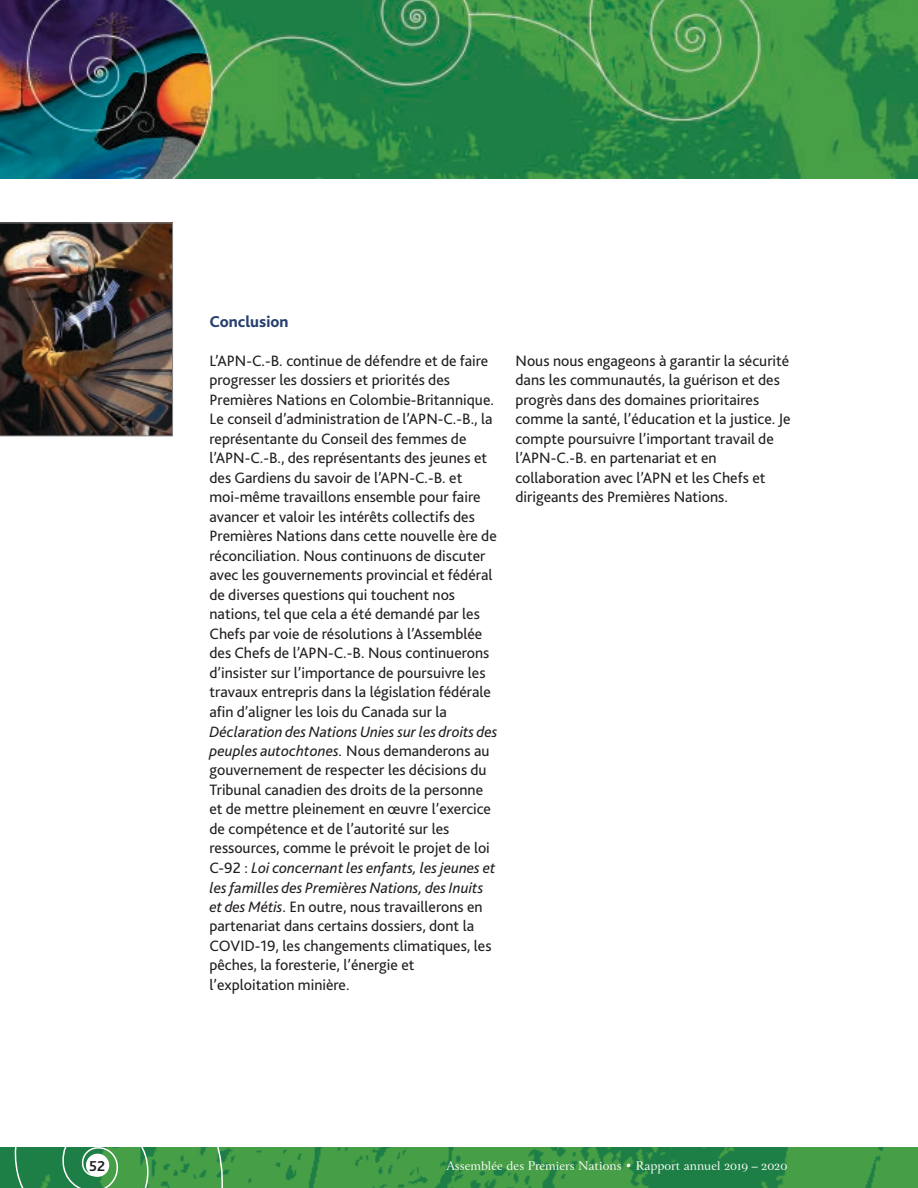
<style>
.page{position:relative;width:918px;height:1188px;background:#fff}
.page>*{position:absolute;margin:0;border:0;box-sizing:border-box;transform-origin:0 0}
.t1{font:800 16.5px "Bliss 2";color:#283e6e}
.t2{font:15.75px/19.5px "Bliss 2";color:#231f20}
.t3{font:700 15px "Bliss 2";color:#231f20}
.t4{font:12px "Arrus OSFBT";color:#fff}
.s1{font-style:italic}
</style>
<div class="page">
<img style="left:236px;top:1148px;width:682px;height:40px">
<img style="left:0;top:0;width:918px;height:178px">
<svg style="left:0;top:1148px;width:236px;height:40px"></svg>
<div style="left:86px;top:1154px;width:23px;height:23px;background:#fff;border-radius:50%"></div>
<img style="left:0;top:222px;width:173px;height:214px">
<p class="t1" style="left:210px;top:311px;width:80px">Conclusion</p>
<p class="t2" style="left:210px;top:351px;width:289px">L’APN-C.-B. continue de défendre et de faire progresser les dossiers et priorités des Premières Nations en Colombie-Britannique.<br>Le conseil d’administration de l’APN-C.-B., la représentante du Conseil des femmes de l’APN-C.-B., des représentants des jeunes et des Gardiens du savoir de l’APN-C.-B. et moi-même travaillons ensemble pour faire avancer et valoir les intérêts collectifs des Premières Nations dans cette nouvelle ère de réconciliation. Nous continuons de discuter avec les gouvernements provincial et fédéral de diverses questions qui touchent nos nations, tel que cela a été demandé par les Chefs par voie de résolutions à l’Assemblée des Chefs de l’APN-C.-B. Nous continuerons d’insister sur l’importance de poursuivre les travaux entrepris dans la législation fédérale afin d’aligner les lois du Canada sur la</p>
<p class="t2" style="left:210px;top:721px;width:289px"><span class="s1">Déclaration des Nations Unies sur les droits des peuples autochtones.</span> Nous demanderons au gouvernement de respecter les décisions du Tribunal canadien des droits de la personne et de mettre pleinement en œuvre l’exercice de compétence et de l’autorité sur les ressources, comme le prévoit le projet de loi C-92 : <span class="s1">Loi concernant les enfants, les jeunes et les familles des Premières Nations, des Inuits et des Métis</span>. En outre, nous travaillerons en partenariat dans certains dossiers, dont la COVID-19, les changements climatiques, les pêches, la foresterie, l’énergie et l’exploitation minière.</p>
<p class="t2" style="left:516px;top:351px;width:277px">Nous nous engageons à garantir la sécurité dans les communautés, la guérison et des progrès dans des domaines prioritaires comme la santé, l’éducation et la justice. Je compte poursuivre l’important travail de l’APN-C.-B. en partenariat et en collaboration avec l’APN et les Chefs et dirigeants des Premières Nations.</p>
<p class="t3" style="left:89px;top:1156px;width:17px">52</p>
<p class="t4" style="left:446px;top:1158px;width:342px">Assemblée des Premiers Nations • Rapport annuel 2019 – 2020</p>
</div>
